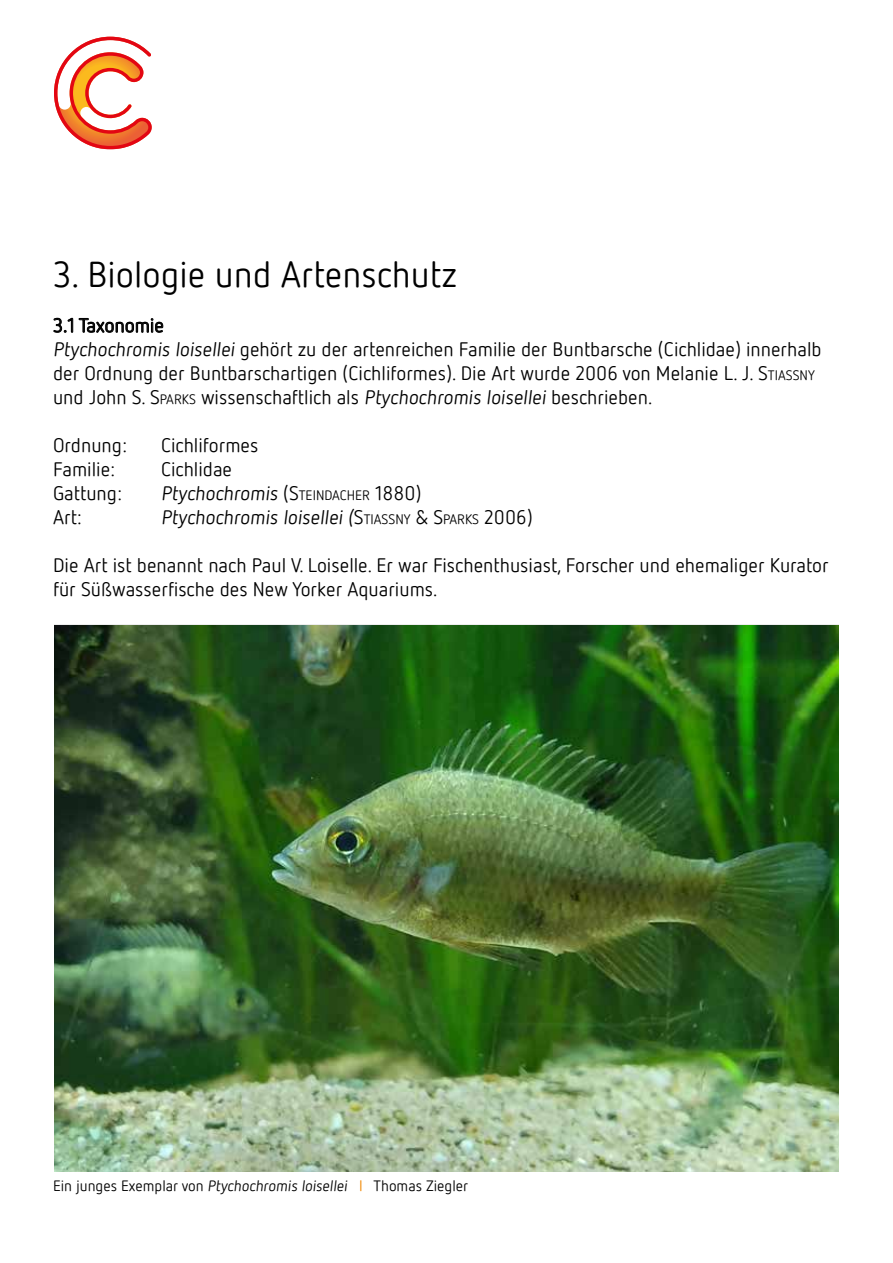
<style>
.page{position:relative;width:893px;height:1263px;background:#fff}
.page>*{position:absolute;margin:0;border:0;box-sizing:border-box;transform-origin:0 0}
.t1{font:36px "Netto Pro";color:#000}
.t2{font:19.5px/24px "Netto Pro";color:#000}
.t3{font:15px "Netto Pro";color:#000}
.s1{font-style:inherit}
.s2{font-size:13.65px}
.s3{color:#f18700}
</style>
<div class="page">
<svg style="left:53px;top:317px;width:111px;height:16px"></svg>
<svg style="left:54px;top:37px;width:98px;height:112px"></svg>
<img style="left:54px;top:625px;width:785px;height:546px">
<h1 class="t1" style="left:53px;top:251px;width:406px">3. Biologie und Artenschutz</h1>
<p class="t2" style="left:53px;top:313px;width:770px">3.1 Taxonomie<br>Ptychochromis loisellei gehört zu der artenreichen Familie der Buntbarsche (Cichlidae) innerhalb der Ordnung der Buntbarschartigen (Cichliformes). Die Art wurde 2006 von Melanie L. J. <span class="s1">S</span><span class="s2">TIASSNY </span>und John S. <span class="s1">S</span><span class="s2">PARKS</span> wissenschaftlich als Ptychochromis loisellei beschrieben.</p>
<p class="t2" style="left:53px;top:433px;width:75px">Ordnung:</p>
<p class="t2" style="left:161px;top:433px;width:99px">Cichliformes</p>
<p class="t2" style="left:53px;top:457px;width:64px">Familie:</p>
<p class="t2" style="left:161px;top:457px;width:73px">Cichlidae</p>
<p class="t2" style="left:53px;top:481px;width:70px">Gattung:</p>
<p class="t2" style="left:161px;top:481px;width:262px">Ptychochromis (<span class="s1">S</span><span class="s2">TEINDACHER</span> 1880)</p>
<p class="t2" style="left:53px;top:505px;width:30px">Art:</p>
<p class="t2" style="left:161px;top:505px;width:373px">Ptychochromis loisellei (<span class="s1">S</span><span class="s2">TIASS NY</span> <span class="s1">&amp; S</span><span class="s2">PARKS</span> 2006)</p>
<p class="t2" style="left:53px;top:553px;width:777px">Die Art ist benannt nach Paul V. Loiselle. Er war Fischenthusiast, Forscher und ehemaliger Kurator für Süßwasserfische des New Yorker Aquariums.</p>
<p class="t3" style="left:53px;top:1176px;width:417px">Ein junges Exemplar von Ptychochromis loisellei <span class="s3">I</span> Thomas Ziegler</p>
</div>
